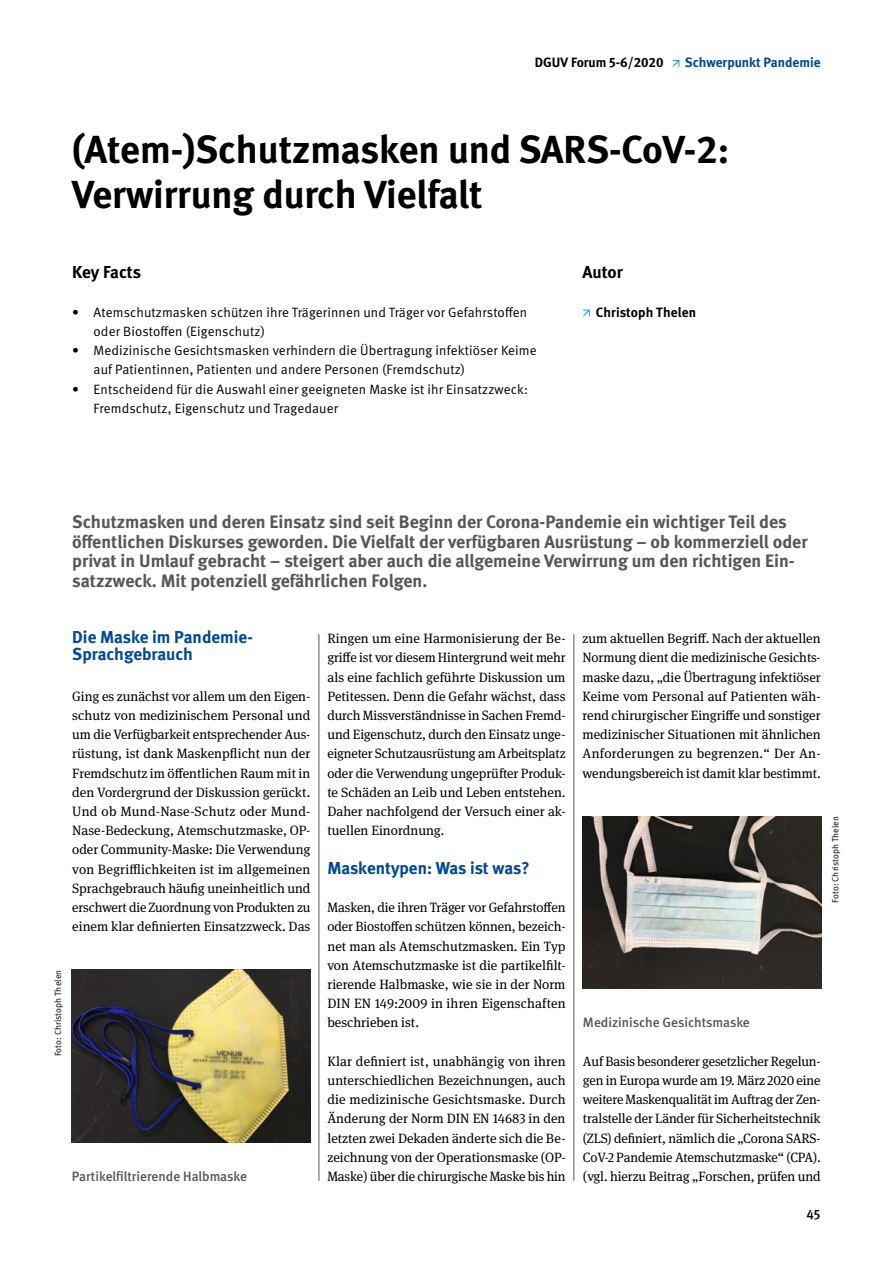
<style>
.page{position:relative;width:893px;height:1263px;background:#fff}
.page>*{position:absolute;margin:0;border:0;box-sizing:border-box;transform-origin:0 0}
.t1{font:700 39px/45px "DGUV Meta";color:#000}
.Anleser_bold_12pt{font:700 18px/19.5px "DGUV Meta";color:#575756}
.t2{font:700 17.25px/16.5px "DGUV Meta";color:#004994}
.t3{font:700 17.25px "DGUV Meta";color:#000}
.Fließtext_book_9pt{font:13.5px/19.2px "DGUV Meta Serif";letter-spacing:-.005em;color:#000;text-align:justify}
.t4{font:13.5px/19.2px "DGUV Meta";letter-spacing:.01em;color:#000}
.t5{font:500 13.5px "DGUV Meta";color:#575756}
.Autoren_Name_bold_9p{font:700 13.5px "DGUV Meta";color:#000}
.t6{font:700 13.5px "DGUV Meta";color:#004994}
.t7{font:500 13.5px "DGUV Meta";color:#000}
.t8{font:9px "DGUV Meta";letter-spacing:.01em;color:#000}
</style>
<div class="page">
<svg style="left:672px;top:60px;width:7px;height:7px"></svg>
<svg style="left:583px;top:310px;width:7px;height:7px"></svg>
<hr style="left:319px;top:634px;width:1px;height:547px;background:#575756">
<hr style="left:574px;top:634px;width:1px;height:546px;background:#575756">
<img style="left:72px;top:970px;width:238px;height:172px">
<img style="left:583px;top:816px;width:238px;height:173px">
<h1 class="Autoren_Name_bold_9p" style="left:535px;top:54px;width:130px">DGUV Forum 5-6/2020</h1>
<h2 class="t6" style="left:685px;top:54px;width:137px">Schwerpunkt Pandemie</h2>
<h3 class="t1" style="left:72px;top:128px;width:659px">(Atem-)Schutzmasken und SARS-CoV-2:<br>Verwirrung durch Vielfalt</h3>
<h4 class="t3" style="left:72px;top:262px;width:70px">Key Facts</h4>
<p class="t4" style="left:94px;top:303px;width:435px;text-indent:-21px">• Atemschutzmasken schützen ihre Trägerinnen und Träger vor Gefahrstoffen oder Biostoffen (Eigenschutz)</p>
<p class="t4" style="left:94px;top:341px;width:445px;text-indent:-21px">• Medizinische Gesichtsmasken verhindern die Übertragung infektiöser Keime auf Patientinnen, Patienten und andere Personen (Fremdschutz)</p>
<p class="t4" style="left:94px;top:380px;width:436px;text-indent:-21px">• Entscheidend für die Auswahl einer geeigneten Maske ist ihr Einsatzzweck:<br>Fremdschutz, Eigenschutz und Tragedauer</p>
<h4 class="t3" style="left:583px;top:262px;width:42px">Autor</h4>
<p class="Autoren_Name_bold_9p" style="left:596px;top:304px;width:102px">Christoph Thelen</p>
<p class="t8" style="left:53px;top:1056px;width:88px;rotate:-90deg">Foto: Christoph Thelen</p>
<p class="Anleser_bold_12pt" style="left:72px;top:513px;width:737px">Schutzmasken und deren Einsatz sind seit Beginn der Corona-Pandemie ein wichtiger Teil des öffentlichen Diskurses geworden. Die Vielfalt der verfügbaren Ausrüstung – ob kommerziell oder privat in Umlauf gebracht – steigert aber auch die allgemeine Verwirrung um den richtigen Ein&shy;satzzweck. Mit potenziell gefährlichen Folgen.</p>
<h4 class="t2" style="left:72px;top:629px;width:182px">Die Maske im Pandemie-<br>Sprachgebrauch</h4>
<p class="Fließtext_book_9pt" style="left:72px;top:687px;width:240px">Ging es zunächst vor allem um den Eigen&shy;schutz von medizinischem Personal und um die Verfügbarkeit entsprechender Aus&shy;rüstung, ist dank Maskenpflicht nun der Fremdschutz im öffentlichen Raum mit in den Vordergrund der Diskussion gerückt.<br>Und ob Mund-Nase-Schutz oder Mund-Nase-Bedeckung, Atemschutzmaske, OP&shy;oder Community-Maske: Die Verwendung von Begrifflichkeiten ist im allgemeinen Sprachgebrauch häufig uneinheitlich und erschwert die Zuordnung von Produkten zu einem klar definierten Einsatzzweck. Das</p>
<p class="Fließtext_book_9pt" style="left:327px;top:629px;width:240px">Ringen um eine Harmonisierung der Be&shy;griffe ist vor diesem Hintergrund weit mehr als eine fachlich geführte Diskussion um Petitessen. Denn die Gefahr wächst, dass durch Missverständnisse in Sachen Fremd&shy;und Eigenschutz, durch den Einsatz unge&shy;eigneter Schutzausrüstung am Arbeitsplatz oder die Verwendung ungeprüfter Produk&shy;te Schäden an Leib und Leben entstehen.<br>Daher nachfolgend der Versuch einer ak&shy;tuellen Einordnung.</p>
<p class="Fließtext_book_9pt" style="left:583px;top:629px;width:240px">zum aktuellen Begriff. Nach der aktuellen Normung dient die medizinische Gesichts&shy;maske dazu, „die Übertragung infektiöser Keime vom Personal auf Patienten wäh&shy;rend chirurgischer Eingriffe und sonstiger medizinischer Situationen mit ähnlichen Anforderungen zu begrenzen.“ Der An&shy;wendungsbereich ist damit klar bestimmt.</p>
<h4 class="t2" style="left:327px;top:860px;width:204px">Maskentypen: Was ist was?</h4>
<p class="Fließtext_book_9pt" style="left:327px;top:898px;width:240px">Masken, die ihren Träger vor Gefahrstoffen oder Biostoffen schützen können, bezeich&shy;net man als Atemschutzmasken. Ein Typ von Atemschutzmaske ist die partikelfilt&shy;rierende Halbmaske, wie sie in der Norm DIN EN 149:2009 in ihren Eigenschaften beschrieben ist.</p>
<p class="Fließtext_book_9pt" style="left:327px;top:1052px;width:240px">Klar definiert ist, unabhängig von ihren unterschiedlichen Bezeichnungen, auch die medizinische Gesichtsmaske. Durch Änderung der Norm DIN EN 14683 in den letzten zwei Dekaden änderte sich die Be&shy;zeichnung von der Operationsmaske (OP-Maske) über die chirurgische Maske bis hin</p>
<p class="t5" style="left:583px;top:1015px;width:168px">Medizinische Gesichtsmaske</p>
<p class="Fließtext_book_9pt" style="left:583px;top:1052px;width:239px">Auf Basis besonderer gesetzlicher Regelun&shy;gen in Europa wurde am 19. März 2020 eine weitere Maskenqualität im Auftrag der Zen&shy;tralstelle der Länder für Sicherheitstechnik (ZLS) definiert, nämlich die „Corona SARS-CoV-2 Pandemie Atemschutzmaske“ (CPA). (vgl. hierzu Beitrag „Forschen, prüfen und</p>
<p class="t5" style="left:72px;top:1168px;width:177px">Partikelfiltrierende Halbmaske</p>
<p class="t7" style="left:806px;top:1207px;width:16px">45</p>
<p class="t8" style="left:830px;top:903px;width:88px;rotate:-90deg">Foto: Christoph Thelen</p>
</div>
